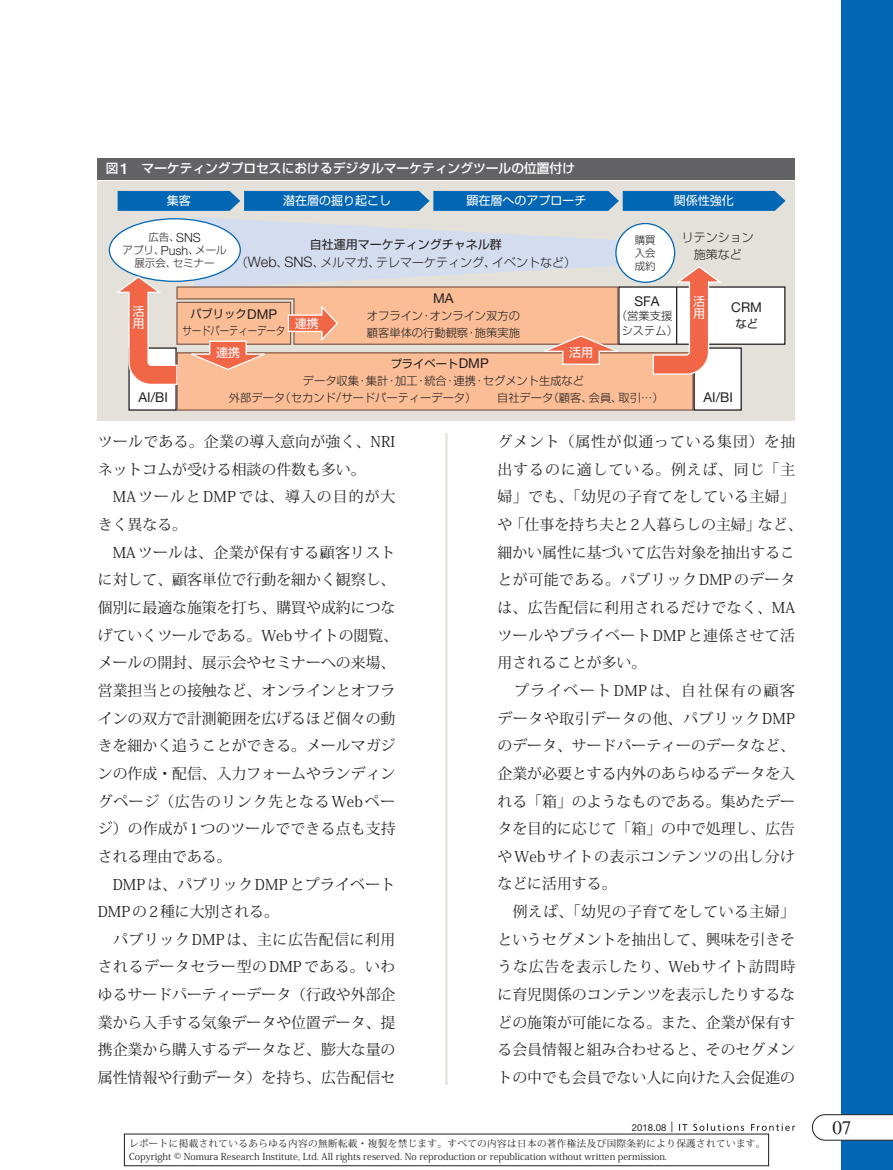
<style>
.page{position:relative;width:893px;height:1170px;background:#fff}
.page>*{position:absolute;margin:0;border:0;box-sizing:border-box;transform-origin:0 0}
.t1{font:19.2px "Times LT Std";color:#231f20}
.t2{font:14.85px/27.6px "Koz Min Std";color:#231f20}
.t3{font:13.5px "Helvetica Neue LT Std";color:#231f20}
.t4{font:500 12.75px "Shin Go Pro";color:#fff}
.t5{font:300 12px/17px "Shin Go Pro";color:#231f20;text-align:center}
.t6{font:12px/12px "Shin Go Pro";color:#fff}
.t7{font:300 11.25px/17px "Shin Go Pro";color:#231f20}
.t8{font:300 11.25px/17px "Shin Go Pro";color:#231f20;text-align:center;scale:.83 1}
.t9{font:11.25px "Shin Go Pro";color:#231f20}
.t10{font:300 10.5px/12.8px "Shin Go Pro";color:#231f20;text-align:center}
.t11{font:9.6px/12.8px "Koz Min Pro";color:#231f20}
.t12{font:9.6px "Helvetica Neue LT Std";color:#231f20}
.s1{font-family:"Helvetica Neue LT Std";font-size:15.3px}
.s2{font-family:"Helvetica Neue LT Std";font-size:12.6px}
.s3{font-weight:400}
.s4{font-family:"Helvetica Neue LT Std";font-size:14.4px}
.s5{font-family:"Helvetica Neue LT Std";font-size:13.5px}
.s6{font-family:"Helvetica Neue LT Std";font-weight:400;font-size:13.5px}
.s7{font-size:10.65px}
</style>
<div class="page">
<div style="left:842px;top:0;width:51px;height:1169px;background:#0166b3"></div>
<svg style="left:812px;top:1114px;width:81px;height:26px"></svg>
<svg style="left:679px;top:1124px;width:8px;height:6px"></svg>
<svg style="left:693px;top:1123px;width:51px;height:7px"></svg>
<svg style="left:751px;top:1123px;width:44px;height:7px"></svg>
<hr style="left:445px;top:433px;width:3px;height:651px;background:#e3e1d9">
<div style="left:97px;top:158px;width:698px;height:21px;background:#636366"></div>
<div style="left:97px;top:181px;width:698px;height:240px;background:#e3e1d9"></div>
<div style="left:177px;top:353px;width:516px;height:57px;background:#fabd96"></div>
<div style="left:176px;top:352px;width:518px;height:58px;border:1px solid #885e4e"></div>
<svg style="left:118px;top:191px;width:667px;height:20px"></svg>
<div style="left:619px;top:287px;width:166px;height:57px;background:#fff"></div>
<div style="left:618px;top:286px;width:167px;height:59px;border:1px solid #231f20"></div>
<div style="left:129px;top:348px;width:47px;height:62px;background:#fff"></div>
<div style="left:694px;top:348px;width:47px;height:62px;background:#fff"></div>
<div style="left:693px;top:347px;width:49px;height:63px;border:1px solid #231f20"></div>
<div style="left:616px;top:223px;width:59px;height:59px;background:#fff;border-radius:50%"></div>
<div style="left:615px;top:223px;width:60px;height:60px;border:1px solid #0166b3;border-radius:50%"></div>
<svg style="left:652px;top:265px;width:70px;height:110px"></svg>
<svg style="left:116px;top:217px;width:511px;height:168px"></svg>
<p class="t4" style="left:106px;top:158px;width:471px">図<span class="s1">1</span> マーケティングプロセスにおけるデジタルマーケティングツールの位置付け</p>
<p class="t6" style="left:167px;top:193px;width:25px">集客</p>
<p class="t6" style="left:283px;top:193px;width:109px">潜在層の掘り起こし</p>
<p class="t6" style="left:466px;top:193px;width:121px">顕在層へのアプローチ</p>
<p class="t6" style="left:674px;top:193px;width:61px">関係性強化</p>
<p class="t10" style="left:123px;top:230px;width:106px">広告、<span class="s2">SNS<br></span>アプリ、<span class="s2">Push</span>、メール展示会、セミナー</p>
<p class="t10" style="left:635px;top:232px;width:22px;text-align:justify">購買入会成約</p>
<p class="t5" style="left:682px;top:227px;width:73px">リテンション施策など</p>
<p class="t6" style="left:693px;top:293px;width:13px">活用</p>
<p class="t5" style="left:236px;top:235px;width:342px"><span class="s3">自社運用マーケティングチャネル群<br></span>（<span class="s4">Web</span>、<span class="s4">SNS</span>、メルマガ、テレマーケティング、イベントなど）</p>
<p class="t3" style="left:433px;top:290px;width:22px">MA</p>
<p class="t7" style="left:367px;top:305px;width:154px">オフライン・オンライン双方の顧客単体の行動観察・施策実施</p>
<p class="t9" style="left:391px;top:354px;width:100px">プライベート<span class="s5">DMP</span></p>
<p class="t7" style="left:303px;top:370px;width:283px">データ収集・集計・加工・統合・連携・セグメント生成など</p>
<p class="t7" style="left:229px;top:387px;width:436px">外部データ（セカンド<span class="s5">/</span>サードパーティーデータ）　　自社データ（顧客、会員、取引…）</p>
<p class="t3" style="left:634px;top:293px;width:27px">SFA</p>
<p class="t7" style="left:616px;top:307px;width:63px;line-height:14.9px;text-align:center">（営業支援システム）</p>
<p class="t3" style="left:731px;top:299px;width:32px">CRM</p>
<p class="t9" style="left:735px;top:314px;width:24px">など</p>
<p class="t6" style="left:133px;top:304px;width:13px">活用</p>
<p class="t8" style="left:182px;top:304px;width:125px"><span class="s3">パブリック</span><span class="s6">DMP<br></span>サードパーティーデータ</p>
<p class="t6" style="left:295px;top:315px;width:25px">連携</p>
<p class="t6" style="left:216px;top:345px;width:25px">連携</p>
<p class="t6" style="left:569px;top:345px;width:25px">活用</p>
<p class="t3" style="left:138px;top:389px;width:31px">AI/BI</p>
<p class="t3" style="left:703px;top:389px;width:31px">AI/BI</p>
<p class="t2" style="left:98px;top:428px;width:302px">ツールである。企業の導入意向が強く、NRIネットコムが受ける相談の件数も多い。　MAツールとDMPでは、導入の目的が大きく異なる。<br>　MAツールは、企業が保有する顧客リストに対して、顧客単位で行動を細かく観察し、個別に最適な施策を打ち、購買や成約につなげていくツールである。Webサイトの閲覧、メールの開封、展示会やセミナーへの来場、営業担当との接触など、オンラインとオフラインの双方で計測範囲を広げるほど個々の動きを細かく追うことができる。メールマガジンの作成・配信、入力フォームやランディングページ（広告のリンク先となるWebページ）の作成が1つのツールでできる点も支持される理由である。<br>　DMPは、パブリックDMPとプライベート<br>DMPの2種に大別される。<br>　パブリックDMPは、主に広告配信に利用されるデータセラー型のDMPである。いわゆるサードパーティーデータ（行政や外部企業から入手する気象データや位置データ、提携企業から購入するデータなど、膨大な量の属性情報や行動データ）を持ち、広告配信セ</p>
<p class="t2" style="left:497px;top:428px;width:307px">グメント（属性が似通っている集団）を抽出するのに適している。例えば、同じ「主婦」でも、「幼児の子育てをしている主婦」や「仕事を持ち夫と2人暮らしの主婦」など、細かい属性に基づいて広告対象を抽出することが可能である。パブリックDMPのデータは、広告配信に利用されるだけでなく、MAツールやプライベートDMPと連係させて活用されることが多い。<br>　プライベートDMPは、自社保有の顧客データや取引データの他、パブリックDMPのデータ、サードパーティーのデータなど、企業が必要とする内外のあらゆるデータを入れる「箱」のようなものである。集めたデータを目的に応じて「箱」の中で処理し、広告やWebサイトの表示コンテンツの出し分けなどに活用する。<br>　例えば、「幼児の子育てをしている主婦」というセグメントを抽出して、興味を引きそうな広告を表示したり、Webサイト訪問時に育児関係のコンテンツを表示したりするなどの施策が可能になる。また、企業が保有する会員情報と組み合わせると、そのセグメントの中でも会員でない人に向けた入会促進の</p>
<p class="t12" style="left:632px;top:1121px;width:43px">2018.08 <span class="s7">|</span></p>
<p class="t1" style="left:832px;top:1116px;width:21px">07</p>
<p class="t11" style="left:129px;top:1136px;width:638px">レポートに掲載されているあらゆる内容の無断転載・複製を禁じます。すべての内容は日本の著作権法及び国際条約により保護されています。<br>Copyright © Nomura Research Institute, Ltd. All rights reserved. No reproduction or republication without written permission.</p>
</div>
